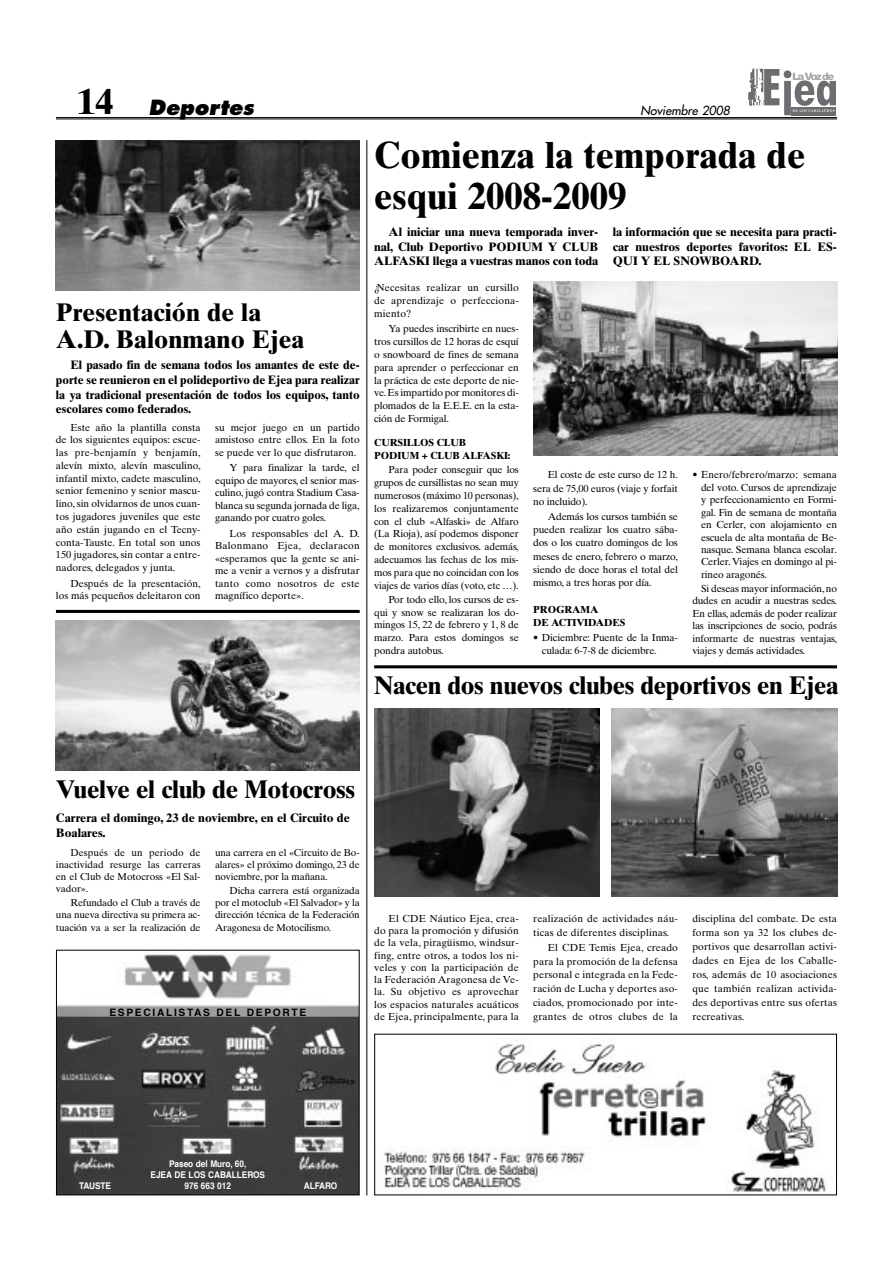
<style>
.page{position:relative;width:893px;height:1263px;background:#fff}
.page>*{position:absolute;margin:0;border:0;box-sizing:border-box;transform-origin:0 0}
.t1{font:700 37.8px/40.8px "Times Ten";color:#000}
.t2{font:700 25.5px/27.6px "Times Ten";letter-spacing:-.015em;color:#000}
.t3{font:italic 800 20.4px "Futura";color:#000}
.t4{font:700 12.3px/14.7px "Times Ten";letter-spacing:-.005em;color:#000;text-align:justify}
.t5{font:italic 12.3px "Futura";color:#000}
.t6{font:10.2px/12.8px "Times Ten";color:#000;text-align:justify}
.t7{font:700 10.2px/12.8px "Times Ten";letter-spacing:-.015em;color:#000}
.t8{font:700 10.2px "Helvetica";letter-spacing:.165em;color:#000}
.t9{font:10.05px/12.3px "Times Ten";letter-spacing:-.015em;color:#000;text-align:justify}
.t10{font:700 9.15px/10.9px "Helvetica";color:#fff;text-align:center;scale:.9 1}
.s1{font-family:"Times Ten";font-weight:700;font-style:normal;font-size:35.7px}
</style>
<div class="page">
<svg style="left:748px;top:68px;width:88px;height:47px"></svg>
<hr style="left:56px;top:117px;width:781px;height:1px;background:#000">
<hr style="left:56px;top:118px;width:781px;height:1px;background:#000">
<img style="left:58px;top:954px;width:300px;height:239px">
<div style="left:56px;top:950px;width:304px;height:245px;border:1px solid #000"></div>
<hr style="left:374px;top:665px;width:463px;height:3px;background:#000">
<hr style="left:56px;top:610px;width:304px;height:3px;background:#000">
<img style="left:374px;top:709px;width:225px;height:188px">
<img style="left:611px;top:709px;width:226px;height:188px">
<img style="left:56px;top:620px;width:304px;height:150px">
<img style="left:56px;top:140px;width:304px;height:150px">
<img style="left:533px;top:282px;width:304px;height:173px">
<img style="left:383px;top:1039px;width:443px;height:154px">
<hr style="left:366px;top:140px;width:1px;height:1055px;background:#000">
<h3 class="t3" style="left:77px;top:98px;width:178px"><span class="s1">14</span> Deportes</h3>
<h2 class="t2" style="left:56px;top:301px;width:250px">Presentación de la<br>A.D. Balonmano Ejea</h2>
<p class="t4" style="left:56px;top:359px;width:305px;text-indent:14px">El pasado fin de semana todos los amantes de este de&shy;porte se reunieron en el polideportivo de Ejea para realizar la ya tradicional presentación de todos los equipos, tanto escolares como federados.</p>
<p class="t6" style="left:56px;top:422px;width:146px;text-indent:14px">Este año la plantilla consta de los siguientes equipos: escue&shy;las pre-benjamín y benjamín, alevín mixto, alevín masculino, infantil mixto, cadete masculino, senior femenino y senior mascu&shy;lino, sin olvidarnos de unos cuan&shy;tos jugadores juveniles que este año están jugando en el Tecny&shy;conta-Tauste. En total son unos 150 jugadores, sin contar a entre&shy;nadores, delegados y junta.</p>
<p class="t6" style="left:56px;top:578px;width:146px;text-align:right">Después de la presentación, los más pequeños deleitaron con</p>
<p class="t6" style="left:215px;top:422px;width:146px">su mejor juego en un partido amistoso entre ellos. En la foto se puede ver lo que disfrutaron.</p>
<p class="t6" style="left:215px;top:462px;width:146px;text-indent:14px">Y para finalizar la tarde, el equipo de mayores, el senior mas&shy;culino, jugó contra Stadium Casa&shy;blanca su segunda jornada de liga, ganando por cuatro goles.</p>
<p class="t6" style="left:215px;top:528px;width:146px;text-indent:14px">Los responsables del A. D.<br>Balonmano Ejea, declaracon «esperamos que la gente se ani&shy;me a venir a vernos y a disfrutar tanto como nosotros de este magnífico deporte».</p>
<p class="t5" style="left:640px;top:104px;width:91px">Noviembre 2008</p>
<h1 class="t1" style="left:374px;top:138px;width:432px">Comienza la temporada de esqui 2008-2009</h1>
<p class="t4" style="left:374px;top:226px;width:226px;text-indent:14px">Al iniciar una nueva temporada inver&shy;nal, Club Deportivo PODIUM Y CLUB ALFASKI llega a vuestras manos con toda</p>
<p class="t4" style="left:613px;top:226px;width:226px">la información que se necesita para practi&shy;car nuestros deportes favoritos: EL ES-QUI Y EL SNOWBOARD.</p>
<p class="t6" style="left:374px;top:282px;width:146px">¿Necesitas realizar un cursillo de aprendizaje o perfecciona&shy;miento?</p>
<p class="t6" style="left:374px;top:323px;width:146px;text-indent:14px">Ya puedes inscribirte en nues&shy;tros cursillos de 12 horas de esquí o snowboard de fines de semana para aprender o perfeccionar en la práctica de este deporte de nie&shy;ve. Es impartido por monitores di&shy;plomados de la E.E.E. en la esta&shy;ción de Formigal.</p>
<p class="t7" style="left:374px;top:437px;width:138px">CURSILLOS CLUB<br>PODIUM + CLUB ALFASKI:</p>
<p class="t6" style="left:374px;top:465px;width:146px;text-indent:14px">Para poder conseguir que los grupos de cursillistas no sean muy numerosos (máximo 10 personas), los realizaremos conjuntamente con el club «Alfaski» de Alfaro (La Rioja), así podemos disponer de monitores exclusivos. además, adecuamos las fechas de los mis&shy;mos para que no coincidan con los viajes de varios días (voto, etc …).</p>
<p class="t6" style="left:374px;top:594px;width:146px;text-indent:14px">Por todo ello, los cursos de es&shy;qui y snow se realizaran los do&shy;mingos 15, 22 de febrero y 1, 8 de marzo. Para estos domingos se pondra autobus.</p>
<p class="t6" style="left:533px;top:469px;width:146px;line-height:13.4px;text-indent:14px">El coste de este curso de 12 h. sera de 75,00 euros (viaje y forfait no incluido).</p>
<p class="t6" style="left:533px;top:511px;width:146px;line-height:13.4px;text-indent:14px">Además los cursos también se pueden realizar los cuatro sába&shy;dos o los cuatro domingos de los meses de enero, febrero o marzo, siendo de doce horas el total del mismo, a tres horas por día.</p>
<p class="t7" style="left:533px;top:604px;width:94px;line-height:13.4px">PROGRAMA<br>DE ACTIVIDADES</p>
<p class="t6" style="left:542px;top:632px;width:137px;line-height:13.4px;text-indent:-9px">• Diciembre: Puente de la Inma&shy;culada: 6-7-8 de diciembre.</p>
<p class="t6" style="left:701px;top:470px;width:137px;text-indent:-9px">• Enero/febrero/marzo: semana del voto. Cursos de aprendizaje y perfeccionamiento en Formi&shy;gal. Fin de semana de montaña en Cerler, con alojamiento en escuela de alta montaña de Be&shy;nasque. Semana blanca escolar.<br>Cerler. Viajes en domingo al pi&shy;rineo aragonés.</p>
<p class="t6" style="left:692px;top:583px;width:146px;text-indent:9px">Si deseas mayor información, no dudes en acudir a nuestras sedes.<br>En ellas, además de poder realizar las inscripciones de socio, podrás informarte de nuestras ventajas, viajes y demás actividades.</p>
<h2 class="t2" style="left:374px;top:674px;width:466px">Nacen dos nuevos clubes deportivos en Ejea</h2>
<h2 class="t2" style="left:56px;top:778px;width:301px">Vuelve el club de Motocross</h2>
<p class="t4" style="left:56px;top:812px;width:295px">Carrera el domingo, 23 de noviembre, en el Circuito de<br>Boalares.</p>
<p class="t9" style="left:56px;top:847px;width:146px;text-indent:14px">Después de un periodo de inactividad resurge las carreras en el Club de Motocross «El Sal&shy;vador».</p>
<p class="t9" style="left:56px;top:898px;width:146px;text-indent:14px">Refundado el Club a través de una nueva directiva su primera ac&shy;tuación va a ser la realización de</p>
<p class="t9" style="left:215px;top:847px;width:146px">una carrera en el «Circuito de Bo&shy;alares» el próximo domingo, 23 de noviembre, por la mañana.</p>
<p class="t9" style="left:215px;top:885px;width:146px;text-indent:14px">Dicha carrera está organizada por el motoclub «El Salvador» y la dirección técnica de la Federación Aragonesa de Motocilismo.</p>
<p class="t8" style="left:109px;top:1008px;width:198px">ESPECIALISTAS DEL DEPORTE</p>
<p class="t6" style="left:374px;top:913px;width:146px;line-height:12.3px;text-indent:14px">El CDE Náutico Ejea, crea&shy;do para la promoción y difusión de la vela, piragüismo, windsur&shy;fing, entre otros, a todos los ni&shy;veles y con la participación de la Federación Aragonesa de Ve&shy;la. Su objetivo es aprovechar los espacios naturales acuáticos de Ejea, principalmente, para la</p>
<p class="t6" style="left:533px;top:912px;width:146px;line-height:13.8px">realización de actividades náu&shy;ticas de diferentes disciplinas.</p>
<p class="t6" style="left:533px;top:941px;width:146px;line-height:13.8px;text-indent:14px">El CDE Temis Ejea, creado para la promoción de la defensa personal e integrada en la Fede&shy;ración de Lucha y deportes aso&shy;ciados, promocionado por inte&shy;grantes de otros clubes de la</p>
<p class="t6" style="left:692px;top:912px;width:146px;line-height:14px">disciplina del combate. De esta forma son ya 32 los clubes de&shy;portivos que desarrollan activi&shy;dades en Ejea de los Caballe&shy;ros, además de 10 asociaciones que también realizan activida&shy;des deportivas entre sus ofertas recreativas.</p>
<p class="t10" style="left:150px;top:1159px;width:129px">Paseo del Muro, 60,<br>EJEA DE LOS CABALLEROS</p>
<p class="t10" style="left:79px;top:1182px;width:37px">TAUSTE</p>
<p class="t10" style="left:185px;top:1182px;width:53px">976 663 012</p>
<p class="t10" style="left:304px;top:1182px;width:39px">ALFARO</p>
</div>
